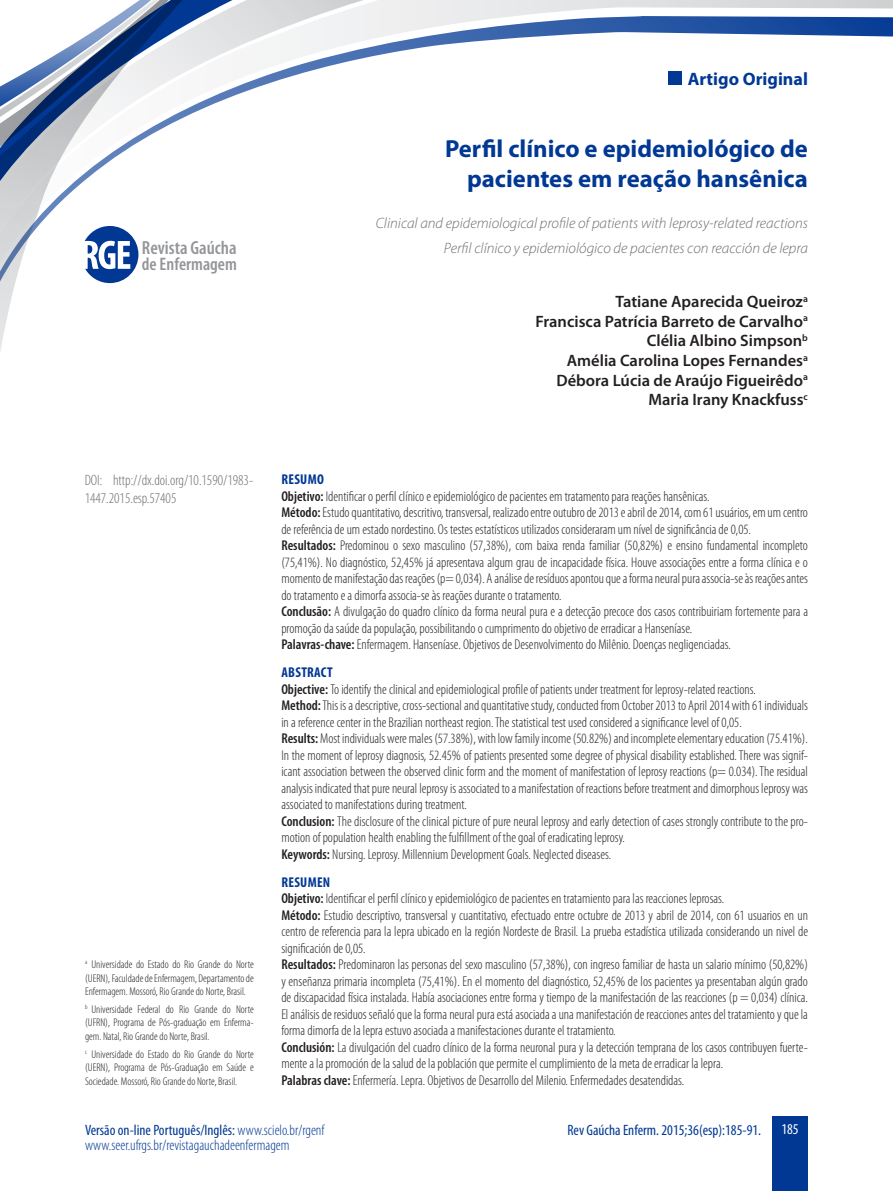
<style>
.page{position:relative;width:893px;height:1191px;background:#fff}
.page>*{position:absolute;margin:0;border:0;box-sizing:border-box;transform-origin:0 0}
.título1{font:700 24.75px/29.7px "Myriad Pro";color:#003894;text-align:right}
.t1{font:600 condensed 19.05px "Myriad Pro";color:#939598}
.t2{font:600 condensed 18.15px "Myriad Pro";color:#939598}
.t3{font:700 18px "Myriad Pro";color:#003894}
.autores{font:600 16.5px "Myriad Pro";color:#231f20}
.título2{font:italic 300 15px "Myriad Pro";color:#6c6d70}
.t4{font:condensed 15px "Myriad Pro";color:#003894}
.DOI{font:300 condensed 15px/18px "Myriad Pro";color:#6c6d70}
.t5{font:300 condensed 15px "Myriad Pro";color:#003894}
.t6{font:condensed 15px "Myriad Pro";color:#fff}
.resumo_texto{font:300 condensed 14.25px/16.5px "Myriad Pro";color:#231f20}
.resumo_título{font:700 condensed 14.25px "Myriad Pro";letter-spacing:.02em;color:#003894}
.rodapé{font:300 condensed 11.25px/13.5px "Myriad Pro";color:#231f20;text-align:justify}
.s1{font-weight:600}
.s2{font-weight:300}
</style>
<div class="page">
<div style="left:772px;top:1116px;width:36px;height:75px;background:#003894"></div>
<svg style="left:202px;top:0;width:691px;height:109px"></svg>
<svg style="left:0;top:0;width:202px;height:352px"></svg>
<svg style="left:85px;top:226px;width:53px;height:57px"></svg>
<div style="left:668px;top:72px;width:14px;height:13px;background:#003894"></div>
<h2 class="t1" style="left:142px;top:237px;width:96px">Revista Gaúcha</h2>
<p class="t2" style="left:142px;top:254px;width:96px">de Enfermagem</p>
<p class="DOI" style="left:85px;top:471px;width:170px">DOI: http://dx.doi.org/10.1590/1983-<br>1447.2015.esp.57405</p>
<p class="rodapé" style="left:85px;top:958px;width:170px"><sup>a</sup> Universidade do Estado do Rio Grande do Norte (UERN), Faculdade de Enfermagem, Departamento de Enfermagem. Mossoró, Rio Grande do Norte, Brasil.</p>
<p class="rodapé" style="left:85px;top:1002px;width:170px"><sup>b</sup> Universidade Federal do Rio Grande do Norte (UFRN), Programa de Pós-graduação em Enferma&shy;gem. Natal, Rio Grande do Norte, Brasil.</p>
<p class="rodapé" style="left:85px;top:1047px;width:170px"><sup>c</sup> Universidade do Estado do Rio Grande do Norte (UERN), Programa de Pós-Graduação em Saúde e Sociedade. Mossoró, Rio Grande do Norte, Brasil.</p>
<p class="t3" style="left:688px;top:67px;width:122px">Artigo Original</p>
<p class="título1" style="left:445px;top:133px;width:364px">Perfil clínico e epidemiológico de pacientes em reação hansênica</p>
<p class="título2" style="left:376px;top:215px;width:433px">Clinical and epidemiological profile of patients with leprosy-related reactions</p>
<p class="título2" style="left:444px;top:240px;width:365px">Perfil clínico y epidemiológico de pacientes con reacción de lepra</p>
<p class="autores" style="left:616px;top:293px;width:194px">Tatiane Aparecida Queiroz<sup>a</sup></p>
<p class="autores" style="left:535px;top:312px;width:274px">Francisca Patrícia Barreto de Carvalho<sup>a</sup></p>
<p class="autores" style="left:647px;top:332px;width:163px">Clélia Albino Simpson<sup>b</sup></p>
<p class="autores" style="left:567px;top:351px;width:243px">Amélia Carolina Lopes Fernandes<sup>a</sup></p>
<p class="autores" style="left:556px;top:371px;width:253px">Débora Lúcia de Araújo Figueirêdo<sup>a</sup></p>
<p class="autores" style="left:648px;top:390px;width:161px">Maria Irany Knackfuss<sup>c</sup></p>
<p class="resumo_título" style="left:281px;top:472px;width:44px">RESUMO</p>
<p class="resumo_texto" style="left:281px;top:488px;width:430px"><span class="s1">Objetivo:</span> Identificar o perfil clínico e epidemiológico de pacientes em tratamento para reações hansênicas.</p>
<p class="resumo_texto" style="left:281px;top:505px;width:528px"><span class="s1">Método:</span> Estudo quantitativo, descritivo, transversal, realizado entre outubro de 2013 e abril de 2014, com 61 usuários, em um centro de referência de um estado nordestino. Os testes estatísticos utilizados consideraram um nível de significância de 0,05.</p>
<p class="resumo_texto" style="left:281px;top:538px;width:528px;text-align:justify"><span class="s1">Resultados:</span> Predominou o sexo masculino (57,38%), com baixa renda familiar (50,82%) e ensino fundamental incompleto (75,41%). No diagnóstico, 52,45% já apresentava algum grau de incapacidade física. Houve associações entre a forma clínica e o momento de manifestação das reações (p= 0,034). A análise de resíduos apontou que a forma neural pura associa-se às reações antes do tratamento e a dimorfa associa-se às reações durante o tratamento.</p>
<p class="resumo_texto" style="left:281px;top:604px;width:528px"><span class="s1">Conclusão:</span> A divulgação do quadro clínico da forma neural pura e a detecção precoce dos casos contribuiriam fortemente para a promoção da saúde da população, possibilitando o cumprimento do objetivo de erradicar a Hanseníase.</p>
<p class="resumo_texto" style="left:281px;top:637px;width:451px"><span class="s1">Palavras-chave:</span> Enfermagem. Hanseníase. Objetivos de Desenvolvimento do Milênio. Doenças negligenciadas.</p>
<p class="resumo_título" style="left:281px;top:664px;width:53px">ABSTRACT</p>
<p class="resumo_texto" style="left:281px;top:681px;width:476px"><span class="s1">Objective:</span> To identify the clinical and epidemiological profile of patients under treatment for leprosy-related reactions.</p>
<p class="resumo_texto" style="left:281px;top:697px;width:528px"><span class="s1">Method:</span> This is a descriptive, cross-sectional and quantitative study, conducted from October 2013 to April 2014 with 61 individuals in a reference center in the Brazilian northeast region. The statistical test used considered a significance level of 0,05.</p>
<p class="resumo_texto" style="left:281px;top:730px;width:528px;text-align:justify"><span class="s1">Results:</span> Most individuals were males (57.38%), with low family income (50.82%) and incomplete elementary education (75.41%).<br>In the moment of leprosy diagnosis, 52.45% of patients presented some degree of physical disability established. There was signif&shy;icant association between the observed clinic form and the moment of manifestation of leprosy reactions (p= 0.034). The residual analysis indicated that pure neural leprosy is associated to a manifestation of reactions before treatment and dimorphous leprosy was associated to manifestations during treatment.</p>
<p class="resumo_texto" style="left:281px;top:813px;width:528px"><span class="s1">Conclusion:</span> The disclosure of the clinical picture of pure neural leprosy and early detection of cases strongly contribute to the pro&shy;motion of population health enabling the fulfillment of the goal of eradicating leprosy.</p>
<p class="resumo_texto" style="left:281px;top:846px;width:331px"><span class="s1">Keywords:</span> Nursing. Leprosy. Millennium Development Goals. Neglected diseases.</p>
<p class="resumo_título" style="left:281px;top:874px;width:50px">RESUMEN</p>
<p class="resumo_texto" style="left:281px;top:890px;width:444px"><span class="s1">Objetivo:</span> Identificar el perfil clínico y epidemiológico de pacientes en tratamiento para las reacciones leprosas.</p>
<p class="resumo_texto" style="left:281px;top:907px;width:528px;text-align:justify"><span class="s1">Método:</span> Estudio descriptivo, transversal y cuantitativo, efectuado entre octubre de 2013 y abril de 2014, con 61 usuarios en un centro de referencia para la lepra ubicado en la región Nordeste de Brasil. La prueba estadística utilizada considerando un nivel de significación de 0,05.</p>
<p class="resumo_texto" style="left:281px;top:956px;width:528px;text-align:justify"><span class="s1">Resultados:</span> Predominaron las personas del sexo masculino (57,38%), con ingreso familiar de hasta un salario mínimo (50,82%) y enseñanza primaria incompleta (75,41%). En el momento del diagnóstico, 52,45% de los pacientes ya presentaban algún grado de discapacidad física instalada. Había asociaciones entre forma y tiempo de la manifestación de las reacciones (p = 0,034) clínica.<br>El análisis de residuos señaló que la forma neural pura está asociada a una manifestación de reacciones antes del tratamiento y que la forma dimorfa de la lepra estuvo asociada a manifestaciones durante el tratamiento.</p>
<p class="resumo_texto" style="left:281px;top:1039px;width:528px"><span class="s1">Conclusión:</span> La divulgación del cuadro clínico de la forma neuronal pura y la detección temprana de los casos contribuyen fuerte&shy;mente a la promoción de la salud de la población que permite el cumplimiento de la meta de erradicar la lepra.</p>
<p class="resumo_texto" style="left:281px;top:1072px;width:404px"><span class="s1">Palabras clave:</span> Enfermería. Lepra. Objetivos de Desarrollo del Milenio. Enfermedades desatendidas.</p>
<p class="t4" style="left:85px;top:1122px;width:241px">Versão on-line Português/Inglês: <span class="s2">www.scielo.br/rgenf</span></p>
<p class="t4" style="left:567px;top:1122px;width:195px">Rev Gaúcha Enferm. 2015;36(esp):185-91.</p>
<p class="t6" style="left:781px;top:1121px;width:19px">185</p>
<p class="t5" style="left:85px;top:1137px;width:206px">www.seer.ufrgs.br/revistagauchadeenfermagem</p>
</div>
